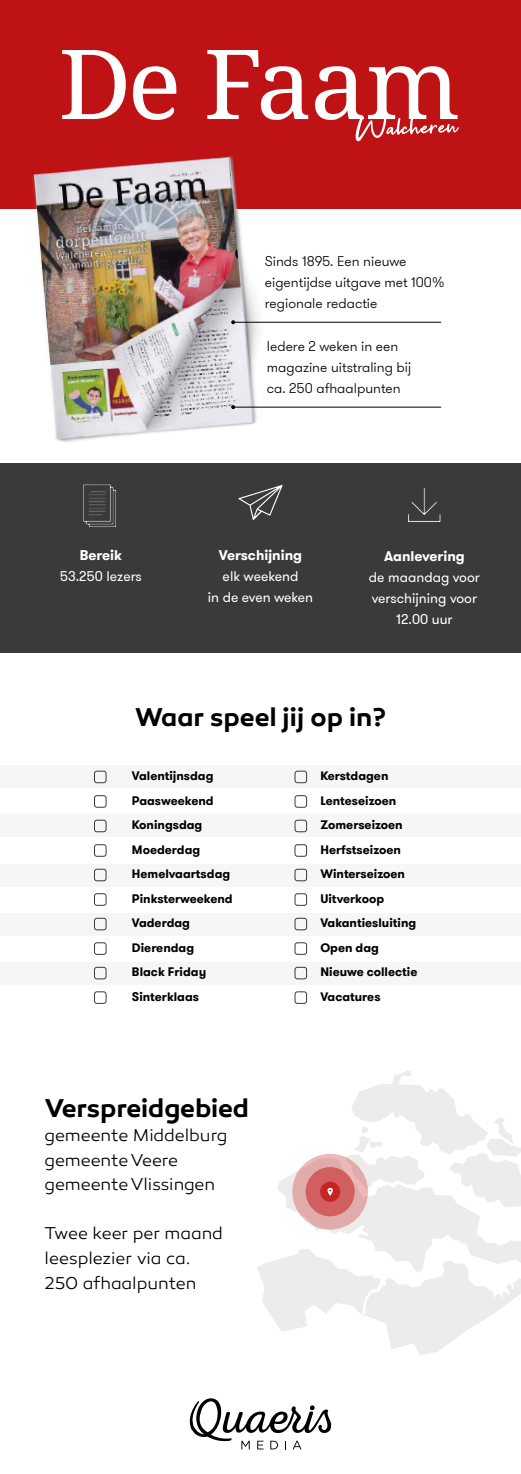
<style>
.page{position:relative;width:521px;height:1474px;background:#fff}
.page>*{position:absolute;margin:0;border:0;box-sizing:border-box;transform-origin:0 0}
.t1{font:600 26.25px "Canaro";letter-spacing:-.005em;color:#000}
.t2{font:300 17.5px/24.5px "Canaro";letter-spacing:-.005em;color:#000}
.t3{font:300 14px/21px "GT Walsheim Pro";color:#000}
.t4{font:14px/21px "GT Walsheim Pro";color:#fff;text-align:center}
.t5{font:700 14px "GT Walsheim Pro";color:#fff}
.t6{font:700 12.25px/24.5px "GT Walsheim Pro";color:#000}
</style>
<div class="page">
<div style="left:0;top:0;width:521px;height:208px;background:#bf1215"></div>
<div style="left:0;top:463px;width:521px;height:189px;background:#3a3a39"></div>
<svg style="left:238px;top:485px;width:45px;height:35px"></svg>
<svg style="left:408px;top:488px;width:33px;height:34px"></svg>
<svg style="left:257px;top:1071px;width:264px;height:283px"></svg>
<div style="left:0;top:765px;width:521px;height:23px;background:#f6f6f6"></div>
<div style="left:0;top:961px;width:521px;height:23px;background:#f6f6f6"></div>
<div style="left:0;top:863px;width:521px;height:23px;background:#f6f6f6"></div>
<div style="left:0;top:814px;width:521px;height:23px;background:#f6f6f6"></div>
<div style="left:0;top:912px;width:521px;height:23px;background:#f6f6f6"></div>
<div style="left:94px;top:771px;width:12px;height:12px;border:1px solid #3a3a39;border-radius:2px"></div>
<div style="left:295px;top:771px;width:12px;height:12px;border:1px solid #3a3a39;border-radius:2px"></div>
<div style="left:94px;top:795px;width:12px;height:12px;border:1px solid #3a3a39;border-radius:2px"></div>
<div style="left:295px;top:795px;width:12px;height:12px;border:1px solid #3a3a39;border-radius:2px"></div>
<div style="left:94px;top:820px;width:12px;height:12px;border:1px solid #3a3a39;border-radius:2px"></div>
<div style="left:295px;top:820px;width:12px;height:12px;border:1px solid #3a3a39;border-radius:2px"></div>
<div style="left:94px;top:844px;width:12px;height:12px;border:1px solid #3a3a39;border-radius:2px"></div>
<div style="left:295px;top:844px;width:12px;height:12px;border:1px solid #3a3a39;border-radius:2px"></div>
<div style="left:94px;top:869px;width:12px;height:12px;border:1px solid #3a3a39;border-radius:2px"></div>
<div style="left:295px;top:869px;width:12px;height:12px;border:1px solid #3a3a39;border-radius:2px"></div>
<div style="left:94px;top:893px;width:12px;height:12px;border:1px solid #3a3a39;border-radius:2px"></div>
<div style="left:295px;top:893px;width:12px;height:12px;border:1px solid #3a3a39;border-radius:2px"></div>
<div style="left:94px;top:918px;width:12px;height:12px;border:1px solid #3a3a39;border-radius:2px"></div>
<div style="left:295px;top:918px;width:12px;height:12px;border:1px solid #3a3a39;border-radius:2px"></div>
<div style="left:94px;top:942px;width:12px;height:12px;border:1px solid #3a3a39;border-radius:2px"></div>
<div style="left:295px;top:942px;width:12px;height:12px;border:1px solid #3a3a39;border-radius:2px"></div>
<div style="left:94px;top:967px;width:12px;height:12px;border:1px solid #3a3a39;border-radius:2px"></div>
<div style="left:295px;top:967px;width:12px;height:12px;border:1px solid #3a3a39;border-radius:2px"></div>
<div style="left:94px;top:991px;width:12px;height:12px;border:1px solid #3a3a39;border-radius:2px"></div>
<div style="left:295px;top:991px;width:12px;height:12px;border:1px solid #3a3a39;border-radius:2px"></div>
<svg style="left:190px;top:1398px;width:142px;height:51px"></svg>
<svg style="left:83px;top:484px;width:33px;height:43px"></svg>
<svg style="left:62px;top:50px;width:64px;height:68px"></svg>
<svg style="left:133px;top:66px;width:43px;height:52px"></svg>
<svg style="left:207px;top:50px;width:101px;height:69px"></svg>
<svg style="left:315px;top:66px;width:144px;height:76px"></svg>
<img style="left:0;top:118px;width:298px;height:324px">
<hr style="left:235px;top:407px;width:206px;height:1px;background:#000">
<hr style="left:234px;top:322px;width:207px;height:1px;background:#000">
<svg style="left:231px;top:405px;width:4px;height:4px"></svg>
<svg style="left:231px;top:320px;width:4px;height:4px"></svg>
<p class="t3" style="left:265px;top:251px;width:181px">Sinds 1895. Een nieuwe eigentijdse uitgave met 100% regionale redactie</p>
<p class="t5" style="left:80px;top:546px;width:44px">Bereik</p>
<p class="t4" style="left:60px;top:566px;width:84px">53.250 lezers</p>
<p class="t3" style="left:267px;top:336px;width:146px">Iedere 2 weken in een magazine uitstraling bij ca. 250 afhaalpunten</p>
<p class="t5" style="left:219px;top:546px;width:85px">Verschijning</p>
<p class="t4" style="left:208px;top:566px;width:107px">elk weekend<br>in de even weken</p>
<p class="t5" style="left:384px;top:547px;width:82px">Aanlevering</p>
<p class="t4" style="left:369px;top:567px;width:113px">de maandag voor verschijning voor<br>12.00 uur</p>
<h1 class="t1" style="left:135px;top:701px;width:252px">Waar speel jij op in?</h1>
<p class="t6" style="left:132px;top:763px;width:102px">Valentijnsdag<br>Paasweekend<br>Koningsdag<br>Moederdag<br>Hemelvaartsdag<br>Pinksterweekend<br>Vaderdag<br>Dierendag<br>Black Friday<br>Sinterklaas</p>
<p class="t6" style="left:320px;top:763px;width:98px">Kerstdagen<br>Lenteseizoen<br>Zomerseizoen<br>Herfstseizoen<br>Winterseizoen<br>Uitverkoop<br>Vakantiesluiting<br>Open dag<br>Nieuwe collectie<br>Vacatures</p>
<h1 class="t1" style="left:45px;top:1091px;width:206px">Verspreidgebied</h1>
<h2 class="t2" style="left:45px;top:1123px;width:184px">gemeente Middelburg gemeente Veere gemeente Vlissingen</h2>
<h2 class="t2" style="left:45px;top:1221px;width:180px">Twee keer per maand leesplezier via ca.<br>250 afhaalpunten</h2>
</div>
